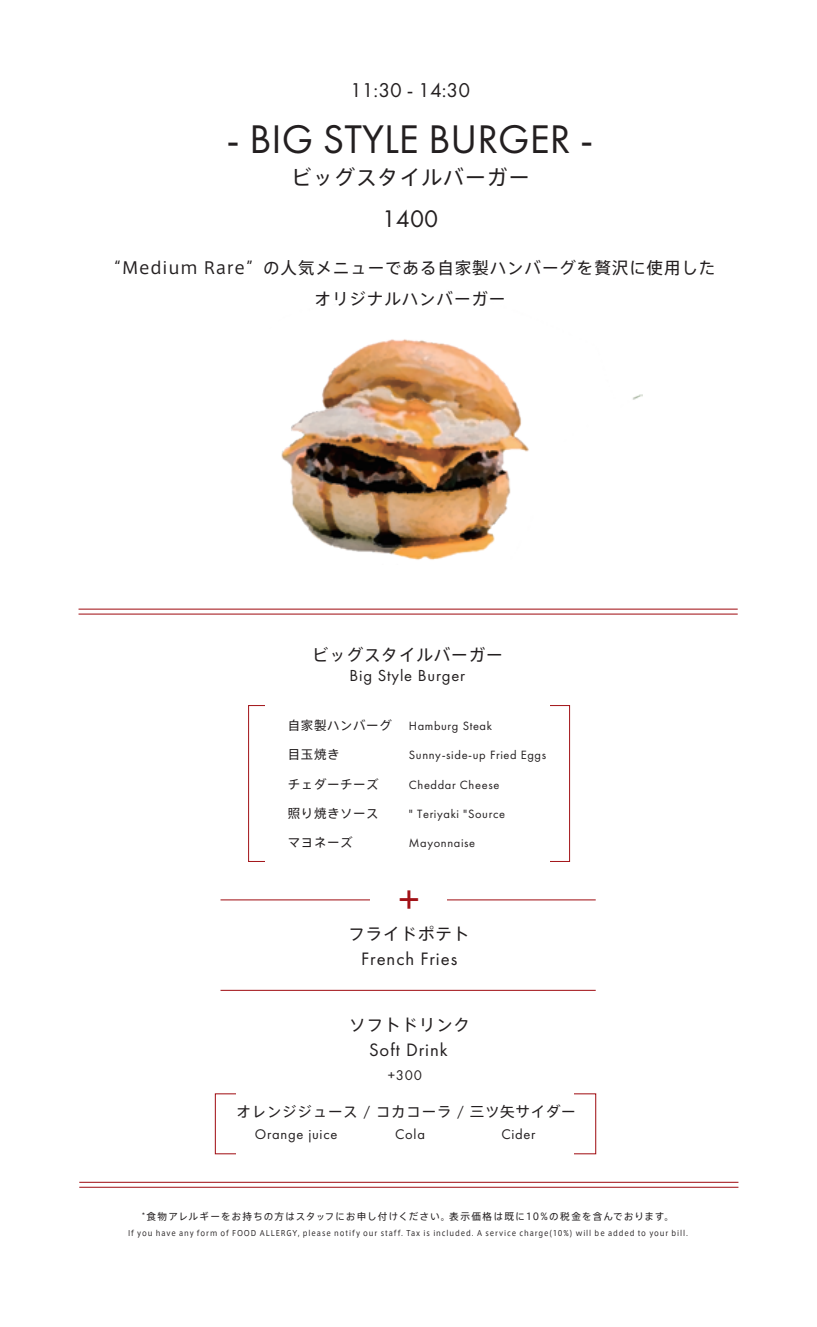
<style>
.page{position:relative;width:817px;height:1327px;background:#fff}
.page>*{position:absolute;margin:0;border:0;box-sizing:border-box;transform-origin:0 0}
.t1{font:41.4px "Futura PT";color:#231f20}
.t2{font:37.2px "Axis Std";color:#a21217}
.t3{font:24.9px "Futura PT";color:#231f20}
.t4{font:20.7px "Futura PT";color:#231f20}
.t5{font:20.7px "Axis Std";letter-spacing:.05em;color:#231f20}
.t6{font:18.6px "Futura PT";letter-spacing:.05em;color:#231f20}
.t7{font:16.5px/31.2px "Axis Std";letter-spacing:.05em;color:#231f20;text-align:center}
.t8{font:16.5px "Futura PT";letter-spacing:.05em;color:#231f20}
.t9{font:14.4px "Futura PT";letter-spacing:.05em;color:#231f20}
.t10{font:14.4px "Axis Std";letter-spacing:.05em;color:#231f20}
.t11{font:12.3px "Futura PT";letter-spacing:.05em;color:#231f20}
.t12{font:12.3px "Axis Std";letter-spacing:.05em;color:#231f20}
.t13{font:9.6px "Axis Std";letter-spacing:.11em;color:#231f20}
.t14{font:7.8px "Axis Std";letter-spacing:.13em;color:#231f20;scale:.91 1}
</style>
<div class="page">
<hr style="left:220px;top:899px;width:375px;height:1px;background:#a21217">
<div style="left:370px;top:880px;width:77px;height:39px;background:#fff"></div>
<hr style="left:220px;top:990px;width:375px;height:1px;background:#a21217">
<hr style="left:78px;top:608px;width:659px;height:1px;background:#a21217">
<img style="left:281px;top:339px;width:361px;height:221px">
<hr style="left:78px;top:613px;width:659px;height:1px;background:#a21217">
<hr style="left:79px;top:1181px;width:659px;height:1px;background:#a21217">
<hr style="left:79px;top:1186px;width:659px;height:1px;background:#a21217">
<h3 class="t4" style="left:350px;top:78px;width:121px">11:30 - 14:30</h3>
<h1 class="t1" style="left:226px;top:115px;width:368px">- BIG STYLE BURGER -</h1>
<h3 class="t5" style="left:291px;top:161px;width:240px">ビッグスタイルバーガー</h3>
<h3 class="t3" style="left:382px;top:203px;width:58px">1400</h3>
<h3 class="t7" style="left:105px;top:251px;width:612px">“Medium Rare”の人気メニューである自家製ハンバーグを贅沢に使用したオリジナルハンバーガー</h3>
<h3 class="t7" style="left:312px;top:638px;width:192px">ビッグスタイルバーガー</h3>
<h3 class="t8" style="left:349px;top:665px;width:117px">Big Style Burger</h3>
<h3 class="t12" style="left:288px;top:716px;width:105px">自家製ハンバーグ</h3>
<h3 class="t12" style="left:288px;top:745px;width:53px">目玉焼き</h3>
<h3 class="t12" style="left:288px;top:774px;width:92px">チェダーチーズ</h3>
<h3 class="t12" style="left:288px;top:804px;width:92px">照り焼きソース</h3>
<h3 class="t12" style="left:288px;top:833px;width:66px">マヨネーズ</h3>
<h3 class="t11" style="left:409px;top:719px;width:85px">Hamburg Steak</h3>
<h3 class="t11" style="left:409px;top:748px;width:139px">Sunny-side-up Fried Eggs</h3>
<h3 class="t11" style="left:409px;top:777px;width:92px">Cheddar Cheese</h3>
<h3 class="t11" style="left:409px;top:806px;width:98px">" Teriyaki "Source</h3>
<h3 class="t11" style="left:409px;top:835px;width:68px">Mayonnaise</h3>
<h2 class="t2" style="left:397px;top:871px;width:24px">+</h2>
<h3 class="t7" style="left:348px;top:917px;width:123px">フライドポテト</h3>
<h3 class="t6" style="left:361px;top:947px;width:97px">French Fries</h3>
<h3 class="t7" style="left:349px;top:1008px;width:123px">ソフトドリンク</h3>
<h3 class="t6" style="left:369px;top:1038px;width:80px">Soft Drink</h3>
<h3 class="t9" style="left:387px;top:1067px;width:36px">+300</h3>
<h3 class="t10" style="left:236px;top:1101px;width:341px">オレンジジュース / コカコーラ / 三ツ矢サイダー</h3>
<h3 class="t9" style="left:255px;top:1125px;width:84px">Orange juice</h3>
<h3 class="t9" style="left:395px;top:1126px;width:31px">Cola</h3>
<h3 class="t9" style="left:501px;top:1125px;width:36px">Cider</h3>
<p class="t13" style="left:142px;top:1209px;width:533px">*食物アレルギーをお持ちの方はスタッフにお申し付けください。表示価格は既に10%の税金を含んでおります。</p>
<p class="t14" style="left:128px;top:1227px;width:617px">If you have any form of FOOD ALLERGY, please notify our staff. Tax is included. A service charge(10%) will be added to your bill.</p>
</div>
